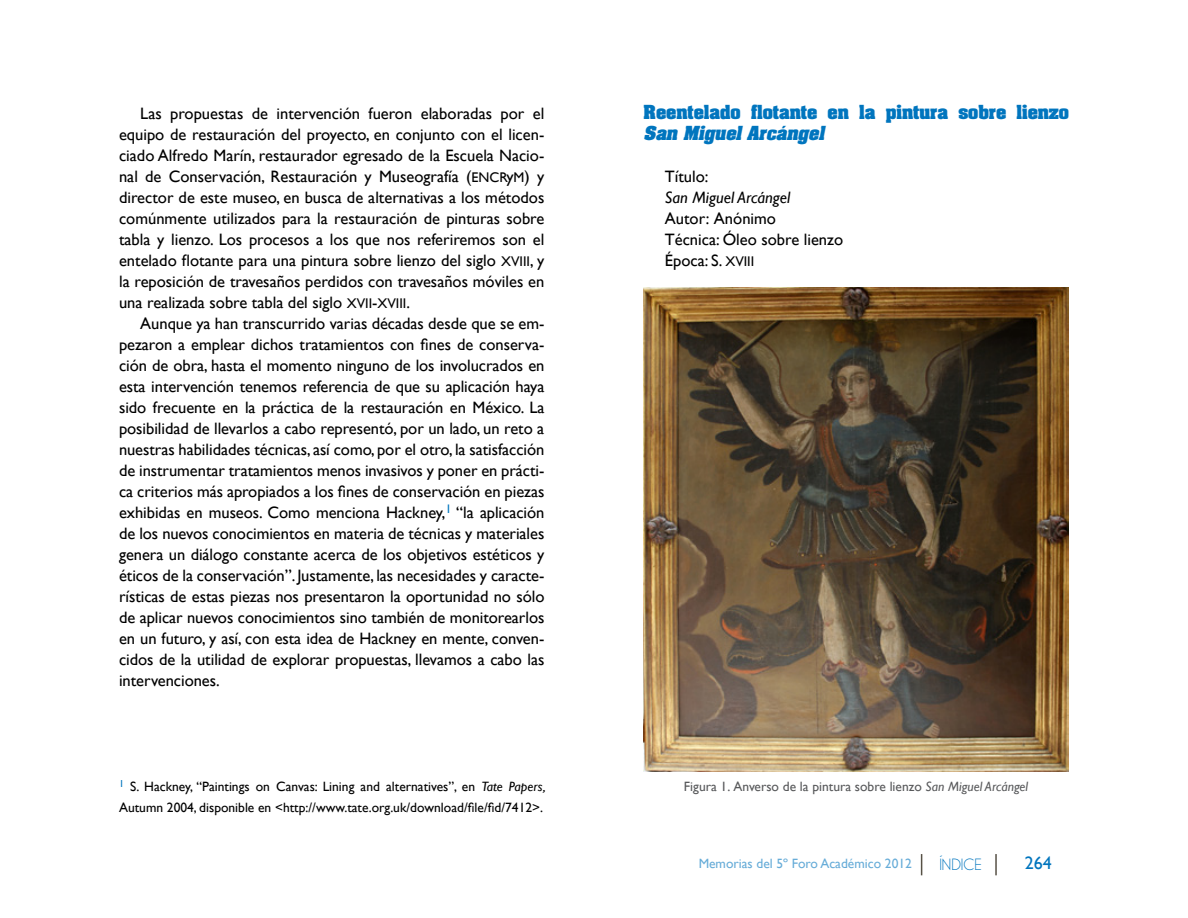
<style>
.page{position:relative;width:1188px;height:918px;background:#fff}
.page>*{position:absolute;margin:0;border:0;box-sizing:border-box;transform-origin:0 0}
.t1{font:18px "Gill Sans";color:#0075be}
.t2{font:16.5px/21px "Gill Sans";color:#000;text-align:justify}
.t3{font:700 16.5px "Aachen";color:#0075be}
.t4{font:italic 700 16.5px "Aachen";color:#0075be}
.t5{font:italic 16.5px "Gill Sans";color:#000}
.t6{font:16.5px "Champagne&Limousines";color:#0075be}
.t7{font:13.5px/21px "Gill Sans";color:#000}
.t8{font:13.5px "Gill Sans";color:#58595b}
.t9{font:13.5px "Gill Sans";color:#0075be}
.s1{font-family:"Gill Sans MT SC850";font-size:14.1px}
.s2{font-family:"Gill Sans MT SC850"}
.s3{font-style:italic}
</style>
<div class="page">
<hr style="left:995px;top:854px;width:2px;height:21px;background:#575146">
<svg style="left:921px;top:854px;width:1px;height:21px"></svg>
<img style="left:643px;top:287px;width:426px;height:484px">
<p class="t2" style="left:119px;top:103px;width:427px;text-indent:21px">Las propuestas de intervención fueron elaboradas por el equipo de restauración del proyecto, en conjunto con el licen&shy;ciado Alfredo Marín, restaurador egresado de la Escuela Nacio&shy;nal de Conservación, Restauración y Museografía (<span class="s1">ENCR</span>y<span class="s1">M</span>) y director de este museo, en busca de alternativas a los métodos comúnmente utilizados para la restauración de pinturas sobre tabla y lienzo. Los procesos a los que nos referiremos son el entelado flotante para una pintura sobre lienzo del siglo <span class="s1">XVIII</span>, y la reposición de travesaños perdidos con travesaños móviles en una realizada sobre tabla del siglo <span class="s1">XVII</span><span class="s2">-</span><span class="s1">XVIII</span>.</p>
<p class="t2" style="left:119px;top:313px;width:427px;text-indent:21px">Aunque ya han transcurrido varias décadas desde que se em&shy;pezaron a emplear dichos tratamientos con fines de conserva&shy;ción de obra, hasta el momento ninguno de los involucrados en esta intervención tenemos referencia de que su aplicación haya sido frecuente en la práctica de la restauración en México. La posibilidad de llevarlos a cabo representó, por un lado, un reto a nuestras habilidades técnicas, así como, por el otro, la satisfacción de instrumentar tratamientos menos invasivos y poner en prácti&shy;ca criterios más apropiados a los fines de conservación en piezas exhibidas en museos. Como menciona Hackney,<sup>1</sup> “la aplicación de los nuevos conocimientos en materia de técnicas y materiales genera un diálogo constante acerca de los objetivos estéticos y éticos de la conservación”. Justamente, las necesidades y caracte&shy;rísticas de estas piezas nos presentaron la oportunidad no sólo de aplicar nuevos conocimientos sino también de monitorearlos en un futuro, y así, con esta idea de Hackney en mente, conven&shy;cidos de la utilidad de explorar propuestas, llevamos a cabo las intervenciones.</p>
<p class="t7" style="left:119px;top:776px;width:428px"><sup>1</sup> S. Hackney, “Paintings on Canvas: Lining and alternatives”, en <span class="s3">Tate Papers,<br></span>Autumn 2004, disponible en &lt;http://www.tate.org.uk/download/file/fid/7412&gt;.</p>
<p class="t3" style="left:644px;top:100px;width:427px">Reentelado flotante en la pintura sobre lienzo</p>
<p class="t4" style="left:644px;top:121px;width:187px">San MiguelArcángel</p>
<p class="t2" style="left:665px;top:166px;width:45px">Título:</p>
<p class="t5" style="left:665px;top:188px;width:127px">San Miguel Arcángel</p>
<p class="t2" style="left:665px;top:208px;width:180px;text-align:left">Autor: Anónimo<br>Técnica: Óleo sobre lienzo<br>Época: S. <span class="s1">XVIII</span></p>
<p class="t8" style="left:684px;top:779px;width:346px">Figura 1. Anverso de la pintura sobre lienzo <span class="s3">San Miguel Arcángel</span></p>
<p class="t9" style="left:699px;top:856px;width:215px">Memorias del 5º Foro Académico 2012</p>
<p class="t6" style="left:939px;top:855px;width:44px">ÍNDICE</p>
<p class="t1" style="left:1025px;top:853px;width:28px">264</p>
</div>
